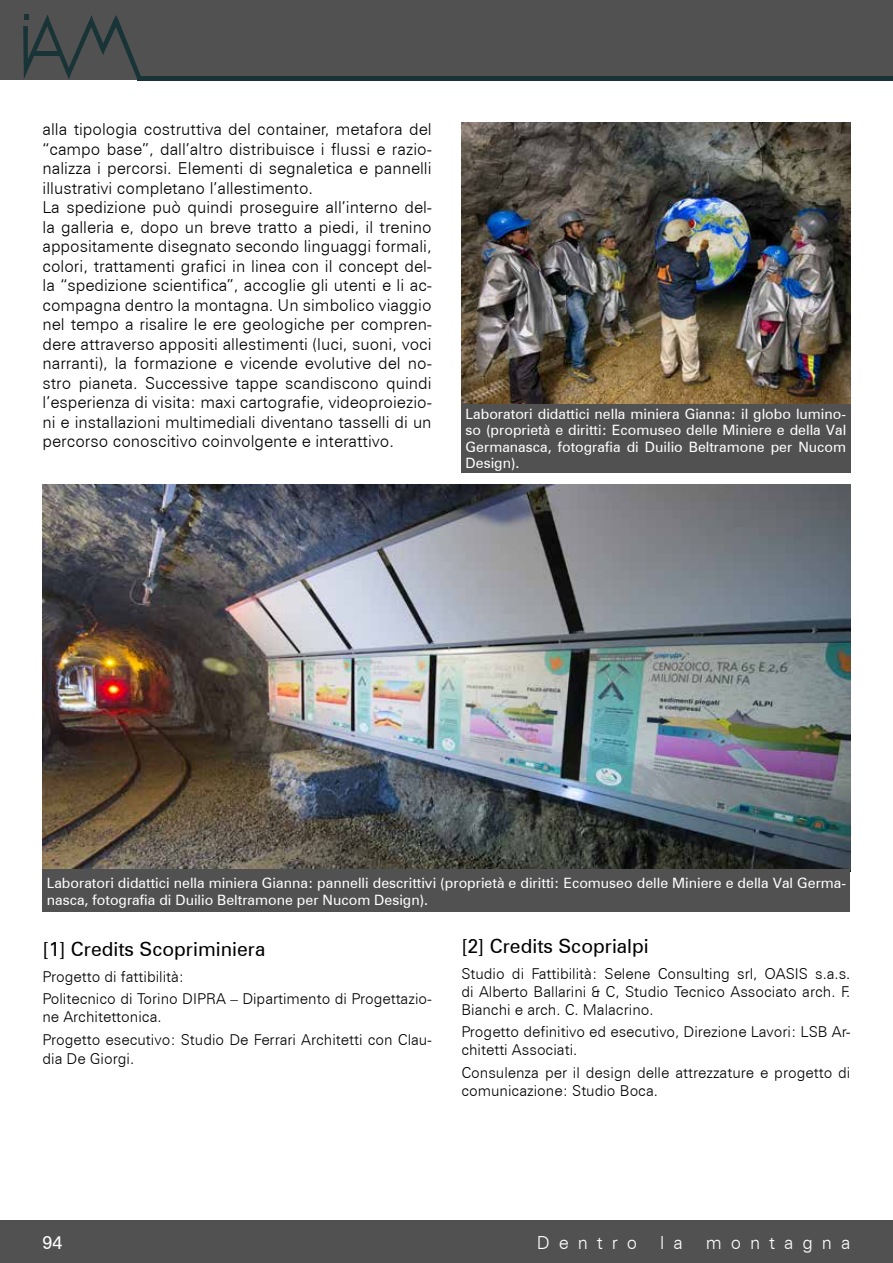
<style>
.page{position:relative;width:893px;height:1263px;background:#fff}
.page>*{position:absolute;margin:0;border:0;box-sizing:border-box;transform-origin:0 0}
.t1{font:19.5px "Zurich BT";color:#000}
.t2{font:300 18px "Zurich BT";letter-spacing:.5em;color:#fff}
.t3{font:18px "Zurich BT";color:#fff}
.t4{font:300 16.5px/19.5px "Zurich BT";color:#000}
.t5{font:300 15px/18px "Zurich BT";color:#000}
.t6{font:14.25px/16.5px "Zurich BT";color:#fff}
</style>
<div class="page">
<div style="left:0;top:0;width:893px;height:80px;background:#515151"></div>
<svg style="left:23px;top:14px;width:118px;height:67px"></svg>
<hr style="left:137px;top:76px;width:756px;height:4px;background:#183437">
<div style="left:0;top:1220px;width:893px;height:43px;background:#515151"></div>
<img style="left:43px;top:484px;width:807px;height:386px">
<img style="left:461px;top:122px;width:389px;height:282px">
<div style="left:43px;top:870px;width:807px;height:42px;background:#515151"></div>
<div style="left:461px;top:404px;width:389px;height:69px;background:#515151"></div>
<p class="t4" style="left:43px;top:119px;width:391px">alla tipologia costruttiva del container, metafora del “campo base”, dall’altro distribuisce i flussi e razio&shy;nalizza i percorsi. Elementi di segnaletica e pannelli illustrativi completano l’allestimento.<br>La spedizione può quindi proseguire all’interno del&shy;la galleria e, dopo un breve tratto a piedi, il trenino appositamente disegnato secondo linguaggi formali, colori, trattamenti grafici in linea con il concept del&shy;la “spedizione scientifica”, accoglie gli utenti e li ac&shy;compagna dentro la montagna. Un simbolico viaggio nel tempo a risalire le ere geologiche per compren&shy;dere attraverso appositi allestimenti (luci, suoni, voci narranti), la formazione e vicende evolutive del no&shy;stro pianeta. Successive tappe scandiscono quindi l’esperienza di visita: maxi cartografie, videoproiezio&shy;ni e installazioni multimediali diventano tasselli di un percorso conoscitivo coinvolgente e interattivo.</p>
<p class="t6" style="left:466px;top:405px;width:382px;text-align:justify">Laboratori didattici nella miniera Gianna: il globo lumino&shy;so (proprietà e diritti: Ecomuseo delle Miniere e della Val Germanasca, fotografia di Duilio Beltramone per Nucom Design).</p>
<p class="t6" style="left:47px;top:875px;width:801px">Laboratori didattici nella miniera Gianna: pannelli descrittivi (proprietà e diritti: Ecomuseo delle Miniere e della Val Germa&shy;nasca, fotografia di Duilio Beltramone per Nucom Design).</p>
<p class="t1" style="left:43px;top:937px;width:224px">[1] Credits Scopriminiera</p>
<p class="t5" style="left:43px;top:965px;width:391px;line-height:22.2px">Progetto di fattibilità:<br>Politecnico di Torino DIPRA – Dipartimento di Progettazio-</p>
<p class="t5" style="left:43px;top:1006px;width:391px;line-height:22.2px">ne Architettonica.<br>Progetto esecutivo: Studio De Ferrari Architetti con Clau-</p>
<p class="t5" style="left:43px;top:1050px;width:93px">dia De Giorgi.</p>
<p class="t1" style="left:461px;top:934px;width:189px">[2] Credits Scoprialpi</p>
<p class="t5" style="left:461px;top:965px;width:391px;text-align:justify">Studio di Fattibilità: Selene Consulting srl, OASIS s.a.s. di Alberto Ballarini &amp; C, Studio Tecnico Associato arch. F.<br>Bianchi e arch. C. Malacrino.</p>
<p class="t5" style="left:461px;top:1023px;width:391px">Progetto definitivo ed esecutivo, Direzione Lavori: LSB Ar&shy;chitetti Associati.</p>
<p class="t5" style="left:461px;top:1063px;width:391px">Consulenza per il design delle attrezzature e progetto di comunicazione: Studio Boca.</p>
<p class="t3" style="left:43px;top:1231px;width:21px">94</p>
<p class="t2" style="left:537px;top:1232px;width:102px">Dentro</p>
<p class="t2" style="left:660px;top:1232px;width:24px">l a</p>
<p class="t2" style="left:706px;top:1232px;width:146px">montagna</p>
</div>
